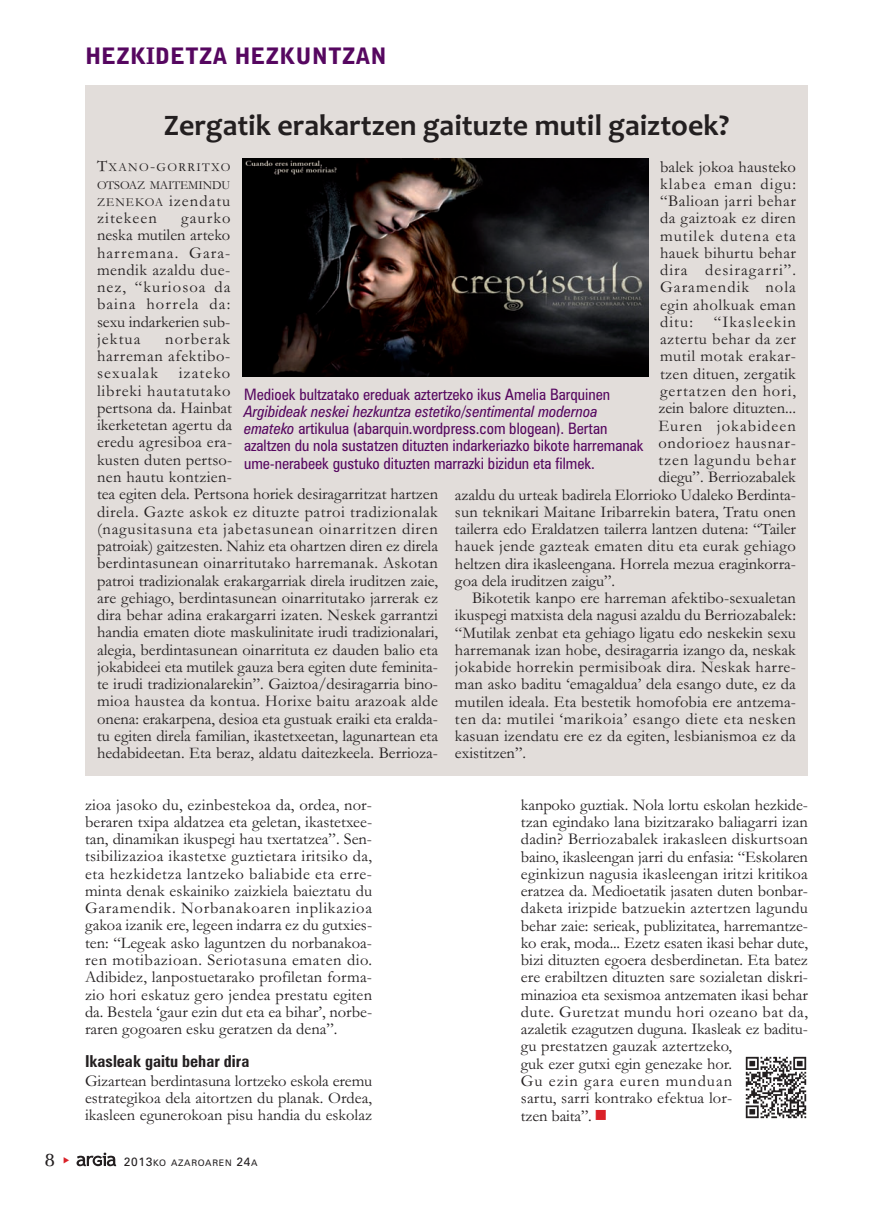
<style>
.page{position:relative;width:893px;height:1212px;background:#fff}
.page>*{position:absolute;margin:0;border:0;box-sizing:border-box;transform-origin:0 0}
.t1{font:700 30px "Candara";color:#231f20}
.t2{font:900 22.5px "Bell Gothic Std";color:#560760}
.t3{font:19.5px "Memoir";color:#231f20}
.t4{font:16.5px/17.2px "Garamond";color:#231f20;text-align:justify}
.t5{font:16.5px "Garamond";letter-spacing:.02em;color:#231f20}
.t6{font:16.5px "Garamond";letter-spacing:.035em;color:#231f20}
.t7{font:16.5px/17.2px "Garamond";letter-spacing:.065em;color:#231f20}
.t8{font:700 condensed 16.5px "Zurich BT";color:#231f20}
.t9{font:16.5px "Garamond";letter-spacing:.03em;color:#231f20}
.t10{font:16.5px "Garamond";letter-spacing:.055em;color:#231f20}
.t11{font:16.5px "Garamond";letter-spacing:.05em;color:#231f20}
.t12{font:16.5px "Garamond";letter-spacing:.06em;color:#231f20}
.t13{font:condensed 15.75px/17.2px "Zurich BT";color:#560760}
.t14{font:12.3px/17.2px "Garamond";letter-spacing:-.005em;color:#231f20}
.t15{font:9px "Zurich BT";letter-spacing:.075em;color:#231f20}
.s1{font-size:16.5px}
.s2{font-size:12.3px}
.s3{font-style:italic}
.s4{font-size:12px}
.s5{color:#da2128}
</style>
<div class="page">
<svg style="left:77px;top:1152px;width:39px;height:14px"></svg>
<div style="left:85px;top:85px;width:723px;height:690px;background:#e2ddda"></div>
<img style="left:745px;top:1056px;width:62px;height:63px">
<img style="left:242px;top:159px;width:406px;height:218px">
<h2 class="t2" style="left:85px;top:43px;width:303px">HEZKIDETZA HEZKUNTZAN</h2>
<h1 class="t1" style="left:164px;top:114px;width:567px">Zergatik erakartzen gaituzte mutil gaiztoek?</h1>
<p class="t14" style="left:97px;top:160px;width:135px"><span class="s1">T</span>XANO<span class="s1">-</span>GORRITXO<br>OTSOAZ MAITEMINDU</p>
<p class="t7" style="left:97px;top:194px;width:135px"><span class="s2">ZENEKOA</span> izendatu zitekeen</p>
<p class="t4" style="left:660px;top:160px;width:137px">balek jokoa hausteko klabea eman digu: “Balioan jarri behar da gaiztoak ez diren mutilek dutena eta hauek bihurtu behar dira desiragarri”.<br>Garamendik nola egin aholkuak eman ditu:</p>
<p class="t4" style="left:97px;top:211px;width:135px;text-indent:84px">gaurko neska mutilen arteko harremana. Gara&shy;mendik azaldu due&shy;nez, “kuriosoa da baina horrela da: sexu indarkerien sub&shy;jektua</p>
<p class="t7" style="left:714px;top:315px;width:83px">“Ikasleekin</p>
<p class="t9" style="left:660px;top:333px;width:137px">aztertu behar da zer</p>
<p class="t6" style="left:660px;top:351px;width:137px">mutil motak erakar-</p>
<p class="t5" style="left:660px;top:368px;width:137px">tzen dituen, zergatik</p>
<p class="t10" style="left:660px;top:385px;width:137px">gertatzen den hori,</p>
<p class="t4" style="left:658px;top:401px;width:139px">zein balore dituzten...</p>
<p class="t7" style="left:658px;top:419px;width:139px">Euren jokabideen</p>
<p class="t11" style="left:658px;top:437px;width:139px">ondorioez hausnar-</p>
<p class="t12" style="left:658px;top:454px;width:139px">tzen lagundu behar</p>
<p class="t4" style="left:658px;top:470px;width:139px">diegu”. Berriozabalek</p>
<p class="t4" style="left:455px;top:487px;width:342px">azaldu du urteak badirela Elorrioko Udaleko Berdinta-</p>
<p class="t4" style="left:455px;top:505px;width:343px">sun teknikari Maitane Iribarrekin batera, Tratu onen</p>
<p class="t4" style="left:455px;top:522px;width:342px">tailerra edo Eraldatzen tailerra lantzen dutena: “Tailer</p>
<p class="t5" style="left:455px;top:540px;width:342px">hauek jende gazteak ematen ditu eta eurak gehiago</p>
<p class="t4" style="left:455px;top:557px;width:342px">heltzen dira ikasleengana. Horrela mezua eraginkorra-</p>
<p class="t4" style="left:455px;top:574px;width:162px">goa dela iruditzen zaigu”.</p>
<p class="t4" style="left:472px;top:591px;width:326px">Bikotetik kanpo ere harreman afektibo-sexualetan</p>
<p class="t4" style="left:455px;top:608px;width:342px">ikuspegi matxista dela nagusi azaldu du Berriozabalek:</p>
<p class="t4" style="left:455px;top:626px;width:343px">“Mutilak zenbat eta gehiago ligatu edo neskekin sexu</p>
<p class="t4" style="left:455px;top:643px;width:342px">harremanak izan hobe, desiragarria izango da, neskak</p>
<p class="t5" style="left:455px;top:661px;width:342px">jokabide horrekin permisiboak dira. Neskak harre-</p>
<p class="t4" style="left:455px;top:677px;width:342px">man asko baditu ‘emagaldua’ dela esango dute, ez da</p>
<p class="t4" style="left:455px;top:695px;width:343px">mutilen ideala. Eta bestetik homofobia ere antzema-</p>
<p class="t6" style="left:455px;top:713px;width:343px">ten da: mutilei ‘marikoia’ esango diete eta nesken</p>
<p class="t4" style="left:455px;top:729px;width:342px">kasuan izendatu ere ez da egiten, lesbianismoa ez da</p>
<p class="t4" style="left:455px;top:746px;width:73px">existitzen”.</p>
<p class="t4" style="left:97px;top:332px;width:135px;text-indent:68px">norberak harreman afektibo&shy;sexualak</p>
<p class="t4" style="left:97px;top:366px;width:343px;text-align:left;text-indent:82px">izateko<br>libreki hautatutako<br>pertsona da. Hainbat<br>ikerketetan agertu da<br>eredu agresiboa era-<br>kusten duten pertso-<br>nen hautu kontzien-<br>tea egiten dela. Pertsona horiek desiragarritzat hartzen direla. Gazte askok ez dituzte patroi tradizionalak (nagusitasuna eta jabetasunean oinarritzen diren patroiak) gaitzesten. Nahiz eta ohartzen diren ez direla berdintasunean oinarritutako harremanak. Askotan patroi tradizionalak erakargarriak direla iruditzen zaie, are gehiago, berdintasunean oinarritutako jarrerak ez dira behar adina erakargarri izaten. Neskek garrantzi handia ematen diote maskulinitate irudi tradizionalari, alegia, berdintasunean oinarrituta ez dauden balio eta jokabideei eta mutilek gauza bera egiten dute feminita&shy;te irudi tradizionalarekin”. Gaiztoa/desiragarria bino&shy;mioa haustea da kontua. Horixe baitu arazoak alde onena: erakarpena, desioa eta gustuak eraiki eta eralda&shy;tu egiten direla familian, ikastetxeetan, lagunartean eta hedabideetan. Eta beraz, aldatu daitezkeela. Berrioza-</p>
<p class="t13" style="left:244px;top:387px;width:367px">Medioek bultzatako ereduak aztertzeko ikus Amelia Barquinen</p>
<p class="t13" style="left:244px;top:404px;width:401px"><span class="s3">Argibideak neskei hezkuntza estetiko/sentimental modernoa emateko</span> artikulua (abarquin.wordpress.com blogean). Bertan azaltzen du nola sustatzen dituzten indarkeriazko bikote harremanak ume-nerabeek gustuko dituzten marrazki bizidun eta filmek.</p>
<p class="t4" style="left:85px;top:798px;width:289px">zioa jasoko du, ezinbestekoa da, ordea, nor&shy;beraren txipa aldatzea eta geletan, ikastetxee&shy;tan, dinamikan ikuspegi hau txertatzea”. Sen&shy;tsibilizazioa ikastetxe guztietara iritsiko da, eta hezkidetza lantzeko baliabide eta erre&shy;minta denak eskainiko zaizkiela baieztatu du Garamendik. Norbanakoaren inplikazioa gakoa izanik ere, legeen indarra ez du gutxies&shy;ten: “Legeak asko laguntzen du norbanakoa&shy;ren motibazioan. Seriotasuna ematen dio.<br>Adibidez, lanpostuetarako profiletan forma&shy;zio hori eskatuz gero jendea prestatu egiten da. Bestela ‘gaur ezin dut eta ea bihar’, norbe&shy;raren gogoaren esku geratzen da dena”.</p>
<p class="t8" style="left:85px;top:1055px;width:166px">Ikasleak gaitu behar dira</p>
<p class="t4" style="left:85px;top:1074px;width:289px">Gizartean berdintasuna lortzeko eskola eremu estrategikoa dela aitortzen du planak. Ordea, ikasleen egunerokoan pisu handia du eskolaz</p>
<p class="t3" style="left:44px;top:1147px;width:12px">8</p>
<p class="t15" style="left:124px;top:1160px;width:135px"><span class="s4">2013</span>KO AZAROAREN <span class="s4">24</span>A</p>
<p class="t4" style="left:521px;top:798px;width:289px;text-align:left">kanpoko guztiak. Nola lortu eskolan hezkide&shy;tzan egindako lana bizitzarako baliagarri izan dadin? Berriozabalek irakasleen diskurtsoan baino, ikasleengan jarri du enfasia: “Eskolaren eginkizun nagusia ikasleengan iritzi kritikoa eratzea da. Medioetatik jasaten duten bonbar&shy;daketa irizpide batzuekin aztertzen lagundu behar zaie: serieak, publizitatea, harremantze&shy;ko erak, moda... Ezetz esaten ikasi behar dute, bizi dituzten egoera desberdinetan. Eta batez ere erabiltzen dituzten sare sozialetan diskri&shy;minazioa eta sexismoa antzematen ikasi behar dute. Guretzat mundu hori ozeano bat da, azaletik ezagutzen duguna. Ikasleak ez baditu&shy;gu prestatzen gauzak aztertzeko,<br>guk ezer gutxi egin genezake hor.<br>Gu ezin gara euren munduan<br>sartu, sarri kontrako efektua lor-<br>tzen baita”. <span class="s5">■</span></p>
</div>
